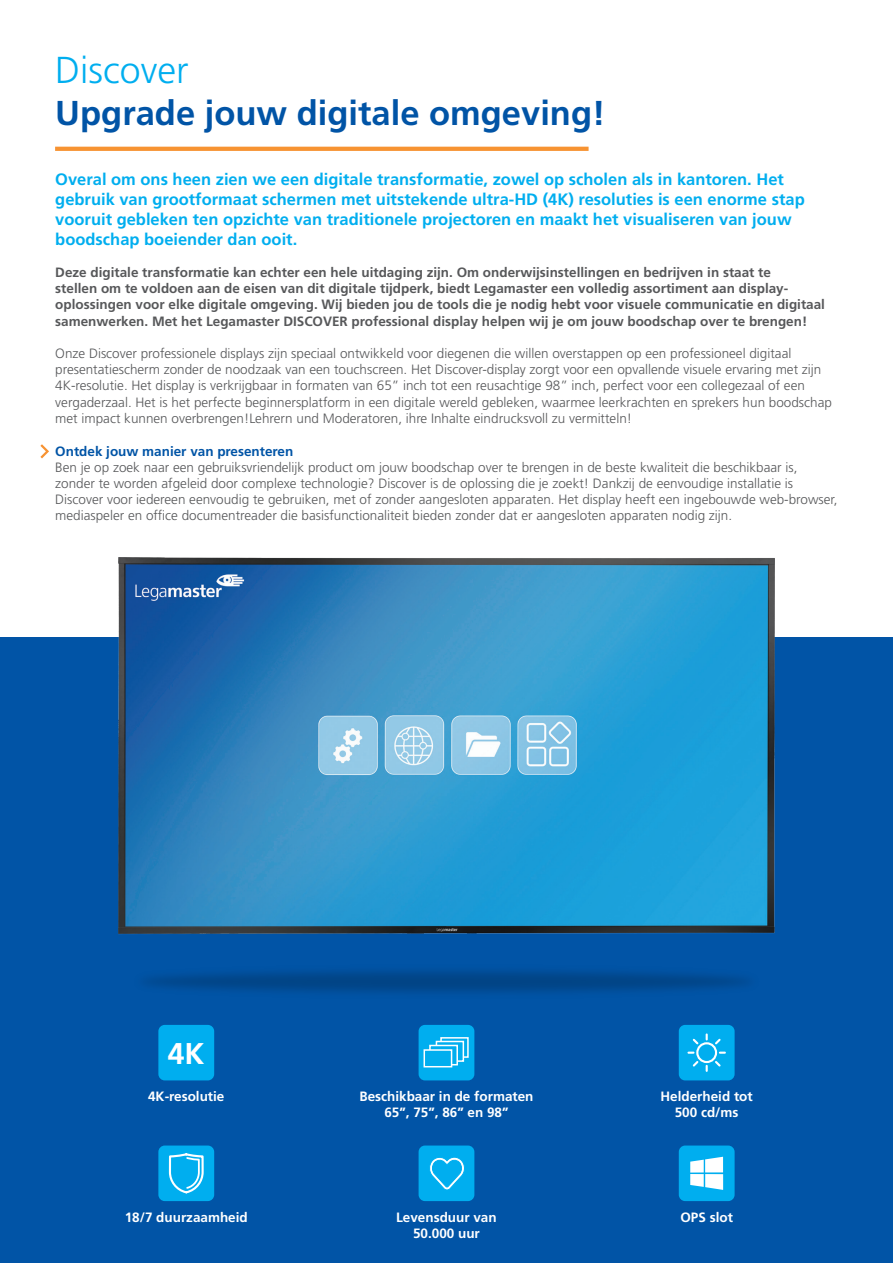
<style>
.page{position:relative;width:893px;height:1263px;background:#fff}
.page>*{position:absolute;margin:0;border:0;box-sizing:border-box;transform-origin:0 0}
.t1{font:300 37.5px "Frutiger LT Std";color:#00aeef}
.t2{font:700 34.5px "Frutiger LT Std";color:#0154a6}
.t3{font:700 30px "Frutiger LT Std";color:#fff}
.t4{font:700 16.5px/19.8px "Frutiger LT Std";color:#00aeef}
.t5{font:300 13.5px/16.2px "Frutiger LT Std";color:#57585a}
.t6{font:700 13.5px/16.2px "Frutiger LT Std";color:#57585a}
.t7{font:700 13.5px/16.2px "Frutiger LT Std";color:#fff;text-align:center}
.t8{font:700 13.5px "Frutiger LT Std";color:#0154a6}
</style>
<div class="page">
<div style="left:0;top:638px;width:893px;height:625px;background:#0154a6"></div>
<svg style="left:40px;top:444px;width:9px;height:14px"></svg>
<img style="left:119px;top:557px;width:655px;height:436px">
<div style="left:158px;top:1025px;width:56px;height:55px;background:#00aeef;border-radius:6px"></div>
<div style="left:158px;top:1145px;width:56px;height:56px;background:#00aeef;border-radius:6px"></div>
<div style="left:419px;top:1025px;width:55px;height:55px;background:#00aeef;border-radius:6px"></div>
<div style="left:419px;top:1145px;width:55px;height:56px;background:#00aeef;border-radius:6px"></div>
<div style="left:679px;top:1025px;width:56px;height:55px;background:#00aeef;border-radius:6px"></div>
<div style="left:679px;top:1145px;width:56px;height:56px;background:#00aeef;border-radius:6px"></div>
<svg style="left:440px;top:1037px;width:29px;height:21px"></svg>
<svg style="left:436px;top:1041px;width:28px;height:21px"></svg>
<svg style="left:429px;top:1045px;width:29px;height:20px"></svg>
<div style="left:423px;top:1049px;width:29px;height:18px;background:#00aeef;border:2px solid #fff"></div>
<div style="left:696px;top:1042px;width:21px;height:21px;border:2px solid #fff;border-radius:50%"></div>
<svg style="left:688px;top:1038px;width:12px;height:29px"></svg>
<svg style="left:706px;top:1034px;width:19px;height:37px"></svg>
<svg style="left:429px;top:1157px;width:36px;height:33px"></svg>
<svg style="left:168px;top:1153px;width:36px;height:41px"></svg>
<svg style="left:690px;top:1157px;width:33px;height:33px"></svg>
<svg style="left:55px;top:147px;width:534px;height:4px;background:#f79536"></svg>
<h1 class="t1" style="left:55px;top:49px;width:135px">Discover</h1>
<h2 class="t2" style="left:55px;top:93px;width:552px">Upgrade jouw digitale omgeving!</h2>
<p class="t4" style="left:55px;top:170px;width:751px">Overal om ons heen zien we een digitale transformatie, zowel op scholen als in kantoren. Het gebruik van grootformaat schermen met uitstekende ultra-HD (4K) resoluties is een enorme stap vooruit gebleken ten opzichte van traditionele projectoren en maakt het visualiseren van jouw boodschap boeiender dan ooit.</p>
<p class="t6" style="left:55px;top:264px;width:771px">Deze digitale transformatie kan echter een hele uitdaging zijn. Om onderwijsinstellingen en bedrijven in staat te<br>stellen om te voldoen aan de eisen van dit digitale tijdperk, biedt Legamaster een volledig assortiment aan display&shy;oplossingen voor elke digitale omgeving. Wij bieden jou de tools die je nodig hebt voor visuele communicatie en digitaal samenwerken. Met het Legamaster DISCOVER professional display helpen wij je om jouw boodschap over te brengen!</p>
<p class="t5" style="left:55px;top:345px;width:778px">Onze Discover professionele displays zijn speciaal ontwikkeld voor diegenen die willen overstappen op een professioneel digitaal presentatiescherm zonder de noodzaak van een touchscreen. Het Discover-display zorgt voor een opvallende visuele ervaring met zijn 4K-resolutie. Het display is verkrijgbaar in formaten van 65” inch tot een reusachtige 98” inch, perfect voor een collegezaal of een vergaderzaal. Het is het perfecte beginnersplatform in een digitale wereld gebleken, waarmee leerkrachten en sprekers hun boodschap met impact kunnen overbrengen!Lehrern und Moderatoren, ihre Inhalte eindrucksvoll zu vermitteln!</p>
<p class="t8" style="left:55px;top:443px;width:240px">Ontdek jouw manier van presenteren</p>
<p class="t5" style="left:55px;top:459px;width:784px">Ben je op zoek naar een gebruiksvriendelijk product om jouw boodschap over te brengen in de beste kwaliteit die beschikbaar is, zonder te worden afgeleid door complexe technologie? Discover is de oplossing die je zoekt! Dankzij de eenvoudige installatie is Discover voor iedereen eenvoudig te gebruiken, met of zonder aangesloten apparaten. Het display heeft een ingebouwde web-browser, mediaspeler en office documentreader die basisfunctionaliteit bieden zonder dat er aangesloten apparaten nodig zijn.</p>
<h3 class="t3" style="left:168px;top:1036px;width:38px">4K</h3>
<p class="t7" style="left:148px;top:1088px;width:78px">4K-resolutie</p>
<p class="t7" style="left:359px;top:1088px;width:176px">Beschikbaar in de formaten<br>65”, 75”, 86” en 98”</p>
<p class="t7" style="left:660px;top:1088px;width:94px">Helderheid tot<br>500 cd/ms</p>
<p class="t7" style="left:125px;top:1209px;width:125px">18/7 duurzaamheid</p>
<p class="t7" style="left:396px;top:1209px;width:102px">Levensduur van<br>50.000 uur</p>
<p class="t7" style="left:680px;top:1209px;width:54px">OPS slot</p>
</div>
